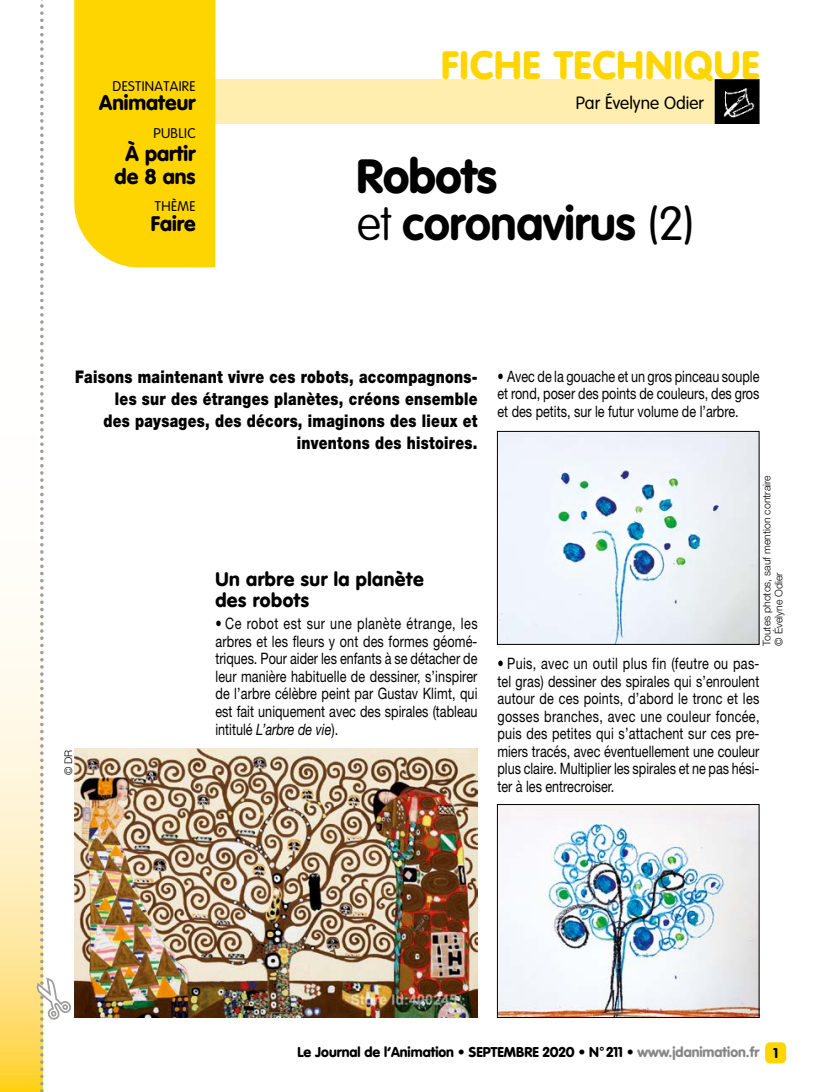
<style>
.page{position:relative;width:834px;height:1092px;background:#fff}
.page>*{position:absolute;margin:0;border:0;box-sizing:border-box;transform-origin:0 0}
.t1{font:700 47.25px/47.2px "VAG Rounded";letter-spacing:-.01em;color:#000}
.t2{font:900 39.02px "VAG Rounded";letter-spacing:.025em;color:#ffd500}
.t3{font:900 21px/22.8px "VAG Rounded";color:#000;text-align:center}
.t4{font:900 20.82px "VAG Rounded";color:#000}
.t5{font:900 19.25px/21px "VAG Rounded";letter-spacing:.025em;color:#000}
.t6{font:900 17.5px/21.9px "Helvetica Neue";letter-spacing:.02em;color:#000;text-align:right;scale:.8 1}
.t7{font:300 17.5px "VAG Rounded";color:#000}
.t8{font:15.75px/17.5px "Helvetica Neue";color:#000;text-align:justify;scale:.8 1}
.t9{font:900 14px "VAG Rounded";color:#000}
.t10{font:300 13.83px "VAG Rounded";letter-spacing:.025em;color:#000}
.t11{font:300 10.5px/12.2px "Helvetica Neue";color:#000}
.s1{font-weight:900}
.s2{font-weight:100}
.s3{font-weight:300}
.s4{font-style:italic}
.s5{color:#878787}
</style>
<div class="page">
<div style="left:765px;top:1042px;width:21px;height:21px;background:#ffd500;border-radius:5px"></div>
<svg style="left:0;top:614px;width:34px;height:477px;background:#ffedb4"></svg>
<div style="left:76px;top:79px;width:683px;height:45px;background:#ffeeae"></div>
<div style="left:74px;top:0;width:141px;height:267px;background:#ffd500"></div>
<img style="left:717px;top:82px;width:39px;height:39px">
<div style="left:714px;top:79px;width:45px;height:45px;border:2px solid #000"></div>
<img style="left:74px;top:748px;width:403px;height:269px">
<img style="left:499px;top:433px;width:258px;height:209px">
<div style="left:497px;top:431px;width:262px;height:213px;border:1px solid #000"></div>
<img style="left:499px;top:806px;width:258px;height:209px">
<div style="left:497px;top:804px;width:262px;height:213px;border:1px solid #000"></div>
<svg style="left:34px;top:0;width:10px;height:1092px"></svg>
<p class="t10" style="left:113px;top:79px;width:84px">DESTINATAIRE</p>
<h3 class="t4" style="left:99px;top:90px;width:98px">Animateur</h3>
<p class="t10" style="left:153px;top:125px;width:44px">PUBLIC</p>
<h3 class="t3" style="left:115px;top:143px;width:82px">À partir de 8 ans</h3>
<p class="t10" style="left:155px;top:199px;width:42px">THÈME</p>
<h3 class="t4" style="left:151px;top:210px;width:46px">Faire</h3>
<h2 class="t2" style="left:441px;top:41px;width:320px">FICHE TECHNIQUE</h2>
<p class="t7" style="left:575px;top:93px;width:130px">Par Évelyne Odier</p>
<h1 class="t1" style="left:356px;top:154px;width:339px"><span class="s1">Robots<br></span><span class="s2">et</span> coronavirus <span class="s3">(2)</span></h1>
<p class="t6" style="left:75px;top:365px;width:504px">Faisons maintenant vivre ces robots, accompagnons&shy;les sur des étranges planètes, créons ensemble<br>des paysages, des décors, imaginons des lieux et inventons des histoires.</p>
<p class="t11" style="left:62px;top:775px;width:27px;rotate:-90deg">© DR</p>
<p class="t5" style="left:215px;top:569px;width:210px">Un arbre sur la planète des robots</p>
<p class="t8" style="left:215px;top:615px;width:329px">• Ce robot est sur une planète étrange, les arbres et les fleurs y ont des formes géomé&shy;triques. Pour aider les enfants à se détacher de leur manière habituelle de dessiner, s’inspirer de l’arbre célèbre peint par Gustav Klimt, qui est fait uniquement avec des spirales (tableau intitulé <span class="s4">L’arbre de vie</span>).</p>
<p class="t8" style="left:497px;top:367px;width:329px">• Avec de la gouache et un gros pinceau souple et rond, poser des points de couleurs, des gros et des petits, sur le futur volume de l’arbre.</p>
<p class="t11" style="left:760px;top:645px;width:172px;rotate:-90deg">Toutes photos, sauf mention contraire © Évelyne Odier</p>
<p class="t8" style="left:497px;top:654px;width:329px">• Puis, avec un outil plus fin (feutre ou pas&shy;tel gras) dessiner des spirales qui s’enroulent autour de ces points, d’abord le tronc et les gosses branches, avec une couleur foncée, puis des petites qui s’attachent sur ces pre&shy;miers tracés, avec éventuellement une couleur plus claire. Multiplier les spirales et ne pas hési&shy;ter à les entrecroiser.</p>
<p class="t9" style="left:297px;top:1043px;width:482px">Le Journal de l’Animation • SEPTEMBRE 2020 • N° 211 • <span class="s5">www.jdanimation.fr</span> 1</p>
</div>
